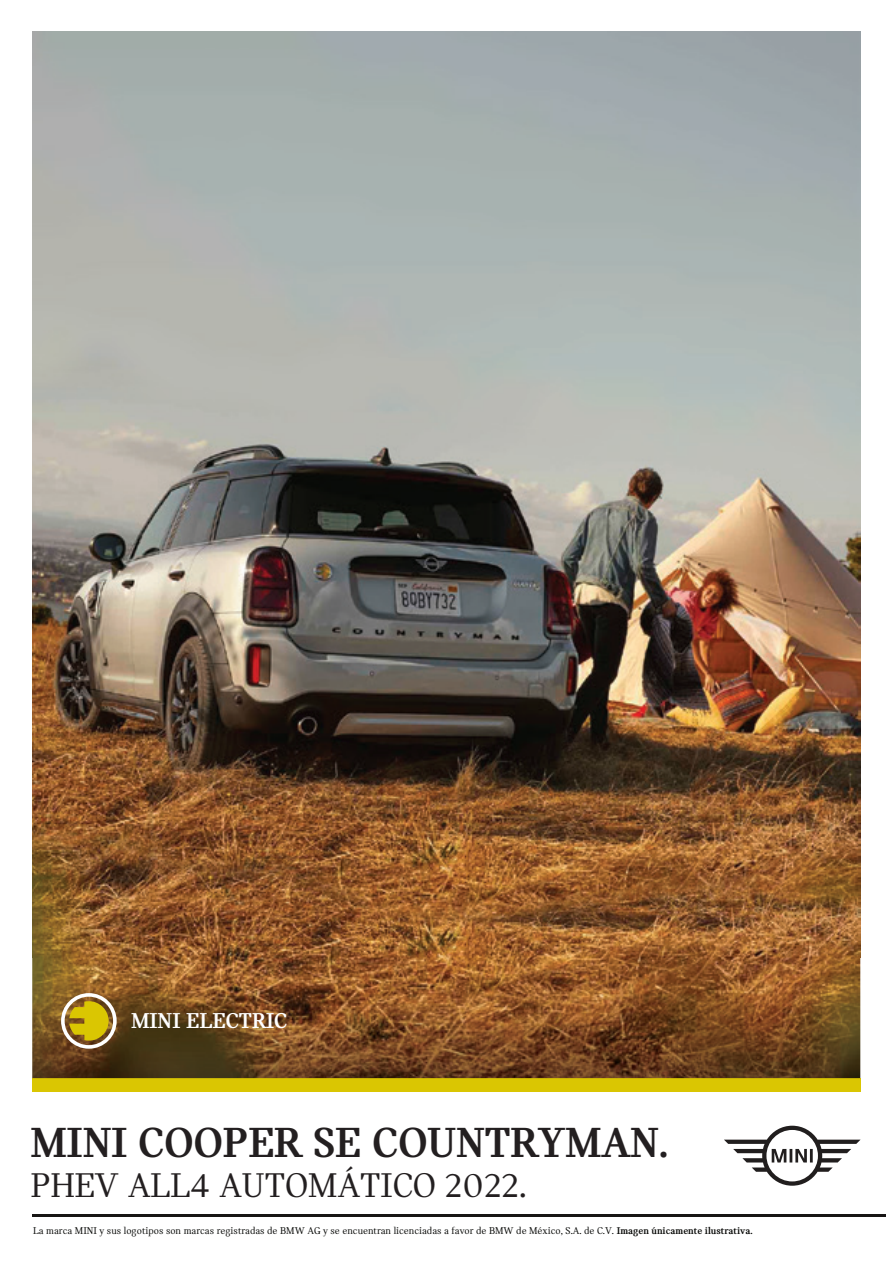
<style>
.page{position:relative;width:893px;height:1263px;background:#fff}
.page>*{position:absolute;margin:0;border:0;box-sizing:border-box;transform-origin:0 0}
.t1{font:700 45px "MINI Serif";color:#231f20}
.t2{font:36px "MINI Serif";color:#231f20}
.t3{font:700 22.95px "MINI Serif";color:#fff}
.t4{font:10.35px "MINI Serif";color:#040503}
.s1{font-weight:700}
</style>
<div class="page">
<svg style="left:724px;top:1126px;width:137px;height:60px"></svg>
<hr style="left:32px;top:1214px;width:854px;height:3px;background:#171514">
<div style="left:32px;top:1078px;width:828px;height:13px;background:#dac602"></div>
<img style="left:32px;top:32px;width:828px;height:1046px">
<svg style="left:61px;top:993px;width:56px;height:56px"></svg>
<h3 class="t3" style="left:131px;top:1008px;width:158px">MINI ELECTRIC</h3>
<h1 class="t1" style="left:31px;top:1116px;width:640px">MINI COOPER SE COUNTRYMAN.</h1>
<h2 class="t2" style="left:31px;top:1165px;width:498px">PHEV ALL4 AUTOMÁTICO 2022.</h2>
<p class="t4" style="left:33px;top:1225px;width:721px">La marca MINI y sus logotipos son marcas registradas de BMW AG y se encuentran licenciadas a favor de BMW de México, S.A. de C.V. <span class="s1">Imagen únicamente ilustrativa.</span></p>
</div>
